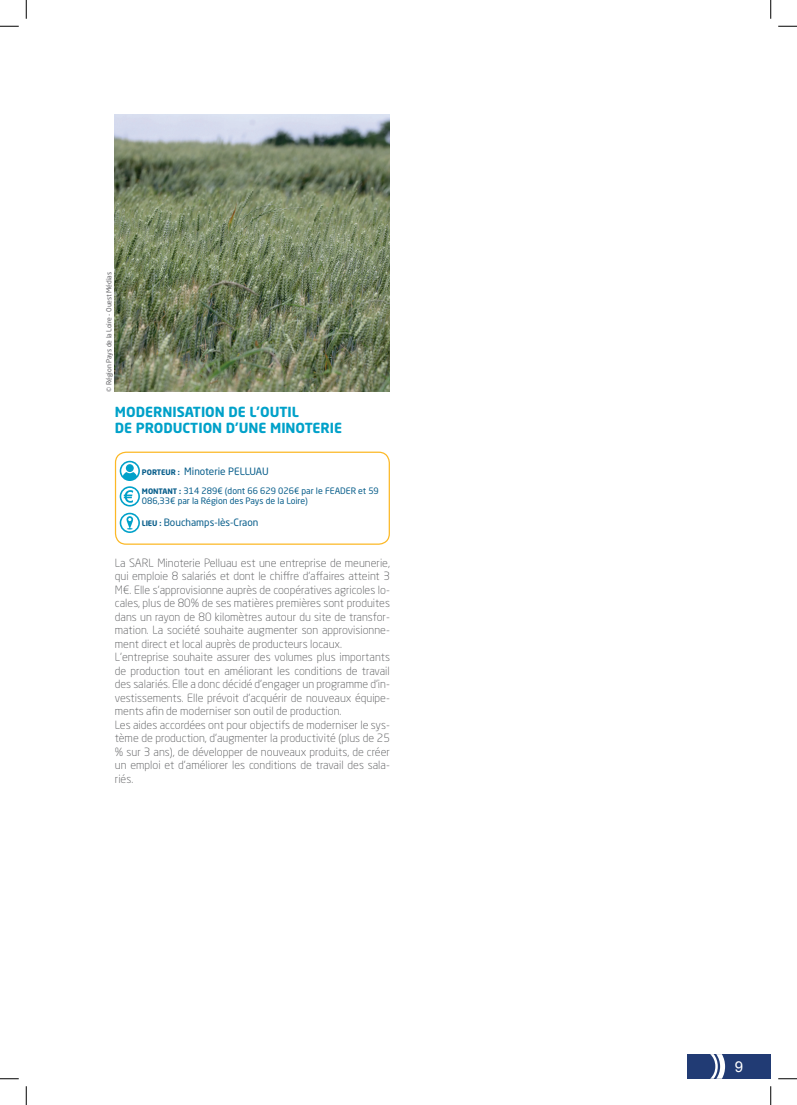
<style>
.page{position:relative;width:797px;height:1105px;background:#fff}
.page>*{position:absolute;margin:0;border:0;box-sizing:border-box;transform-origin:0 0}
.t1{font:15px "Arial";color:#fff}
.t2{font:700 13.75px/16.5px "Neo Sans Std";color:#00a1c9}
.t3{font:300 11.25px/13.5px "Neo Sans Std";color:#57585a}
.t4{font:10px "Neo Sans Std";color:#085e8b}
.t5{font:8.75px/10.5px "Neo Sans Std";color:#085e8b}
.t6{font:6.88px "Neo Sans Std";letter-spacing:-.01em;color:#636366}
.s1{font-weight:700;font-size:7.5px}
</style>
<div class="page">
<img style="left:115px;top:115px;width:275px;height:277px">
<svg style="left:120px;top:461px;width:20px;height:45px"></svg>
<svg style="left:120px;top:513px;width:20px;height:20px"></svg>
<div style="left:115px;top:452px;width:275px;height:93px;border:1px solid #fcb825;border-radius:11px"></div>
<div style="left:687px;top:1054px;width:83px;height:25px;background:#213b74"></div>
<svg style="left:710px;top:1054px;width:15px;height:25px"></svg>
<svg style="left:0;top:25px;width:19px;height:2px"></svg>
<svg style="left:778px;top:25px;width:19px;height:2px"></svg>
<svg style="left:0;top:1078px;width:19px;height:1px"></svg>
<svg style="left:778px;top:1078px;width:19px;height:1px"></svg>
<svg style="left:25px;top:0;width:2px;height:19px"></svg>
<svg style="left:25px;top:1086px;width:2px;height:19px"></svg>
<svg style="left:770px;top:0;width:1px;height:19px"></svg>
<svg style="left:770px;top:1086px;width:1px;height:19px"></svg>
<p class="t6" style="left:105px;top:392px;width:122px;rotate:-90deg">© Région Pays de la Loire - Ouest Médias</p>
<p class="t2" style="left:115px;top:403px;width:229px">MODERNISATION DE L’OUTIL<br>DE PRODUCTION D’UNE MINOTERIE</p>
<p class="t4" style="left:142px;top:465px;width:128px"><span class="s1">PORTEUR :</span> Minoterie PELLUAU</p>
<p class="t5" style="left:142px;top:485px;width:238px"><span class="s1">MONTANT :</span> 314 289€ (dont 66 629 026€ par le FEADER et 59<br>086,33€ par la Région des Pays de la Loire)</p>
<p class="t4" style="left:142px;top:516px;width:118px"><span class="s1">LIEU :</span> Bouchamps-lès-Craon</p>
<p class="t3" style="left:115px;top:556px;width:276px">La SARL Minoterie Pelluau est une entreprise de meunerie, qui emploie 8 salariés et dont le chiffre d’affaires atteint 3<br>M€. Elle s’approvisionne auprès de coopératives agricoles lo&shy;cales, plus de 80% de ses matières premières sont produites dans un rayon de 80 kilomètres autour du site de transfor&shy;mation. La société souhaite augmenter son approvisionne&shy;ment direct et local auprès de producteurs locaux.<br>L’entreprise souhaite assurer des volumes plus importants de production tout en améliorant les conditions de travail des salariés. Elle a donc décidé d’engager un programme d’in&shy;vestissements. Elle prévoit d’acquérir de nouveaux équipe&shy;ments afin de moderniser son outil de production.<br>Les aides accordées ont pour objectifs de moderniser le sys&shy;tème de production, d’augmenter la productivité (plus de 25 % sur 3 ans), de développer de nouveaux produits, de créer un emploi et d’améliorer les conditions de travail des sala&shy;riés.</p>
<h1 class="t1" style="left:734px;top:1057px;width:10px">9</h1>
</div>
